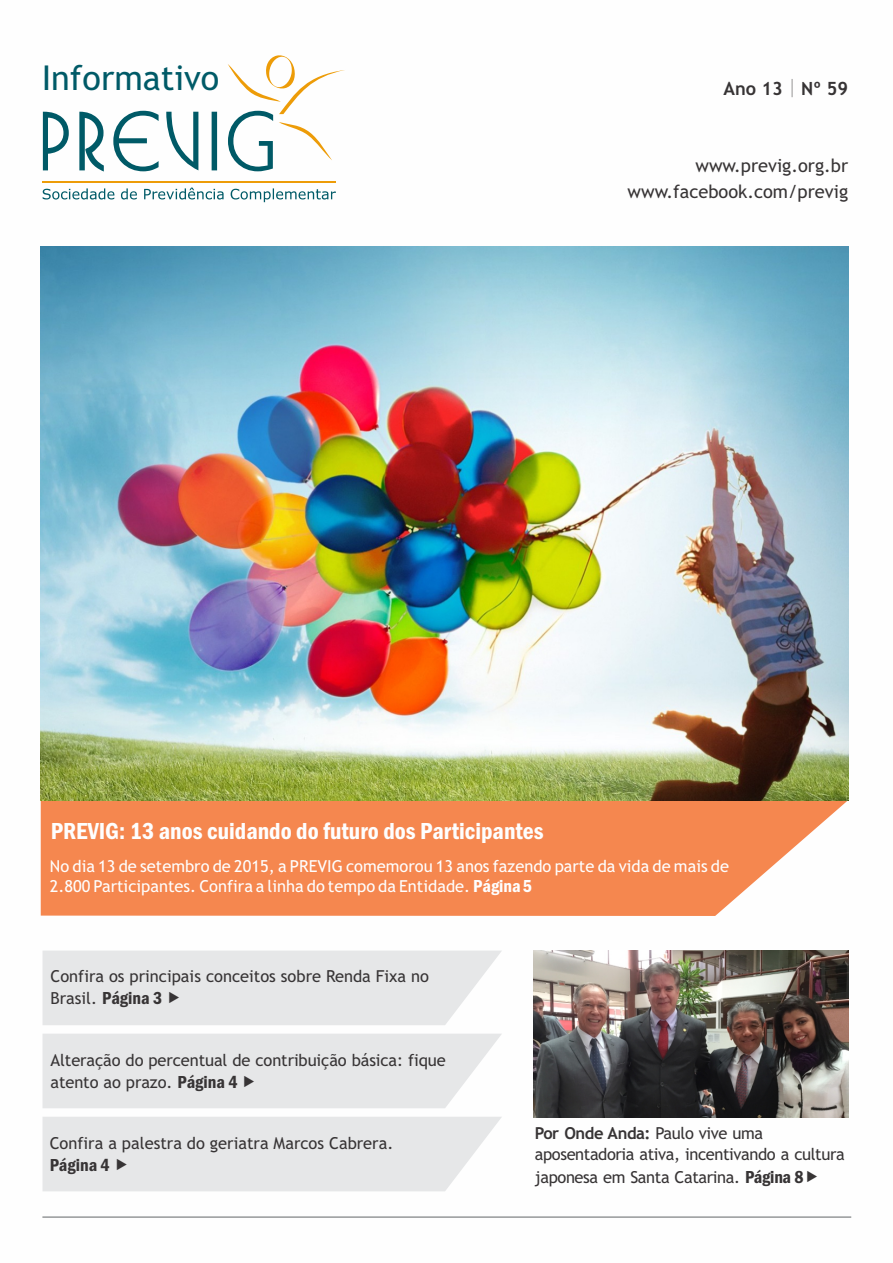
<style>
.page{position:relative;width:893px;height:1263px;background:#fff}
.page>*{position:absolute;margin:0;border:0;box-sizing:border-box;transform-origin:0 0}
.t1{font:34.2px "Trebuchet MS";color:#005a67}
.t2{font:600 condensed 24px "Franklin Gothic";color:#fefefe}
.t3{font:18.3px/25.5px "Trebuchet MS";color:#373435;text-align:right}
.t4{font:700 18.3px "Trebuchet MS";color:#373435}
.t5{font:600 condensed 18px "Franklin Gothic";color:#373435}
.t6{font:16.5px/22.4px "Trebuchet MS";letter-spacing:-.005em;color:#373435}
.t7{font:16.5px/20.1px "Trebuchet MS";color:#fefefe}
.t8{font:16.5px/21.8px "Trebuchet MS";letter-spacing:-.025em;color:#373435}
.s1{font-family:"Adobe Fangsong Std";font-weight:400}
.s2{font-family:"Franklin Gothic";font-weight:600;font-stretch:condensed;font-size:18px}
.s3{font-weight:700}
</style>
<div class="page">
<svg style="left:41px;top:800px;width:807px;height:116px;fill:#f5874f"></svg>
<svg style="left:43px;top:188px;width:293px;height:14px"></svg>
<hr style="left:42px;top:181px;width:294px;height:2px;background:#ed9c08">
<svg style="left:43px;top:55px;width:302px;height:117px"></svg>
<hr style="left:42px;top:1216px;width:809px;height:2px;background:#96989a">
<img style="left:533px;top:950px;width:315px;height:168px">
<img style="left:41px;top:246px;width:807px;height:554px">
<svg style="left:43px;top:950px;width:459px;height:75px"></svg>
<div style="left:43px;top:1034px;width:459px;height:74px;background:#e6e7e8"></div>
<div style="left:43px;top:1117px;width:459px;height:74px;background:#e6e7e8"></div>
<p class="t1" style="left:42px;top:65px;width:179px">Informativo</p>
<p class="t4" style="left:723px;top:82px;width:126px">Ano 13<span class="s1">│</span>Nº 59</p>
<p class="t3" style="left:628px;top:155px;width:222px">www.previg.org.br www.facebook.com/previg</p>
<p class="t2" style="left:51px;top:822px;width:494px">PREVIG: 13 anos cuidando do futuro dos Participantes</p>
<p class="t7" style="left:50px;top:857px;width:681px">No dia 13 de setembro de 2015, a PREVIG comemorou 13 anos fazendo parte da vida de mais de<br>2.800 Participantes. Confira a linha do tempo da Entidade. <span class="s2">Página 5</span></p>
<p class="t6" style="left:50px;top:966px;width:380px">Confira os principais conceitos sobre Renda Fixa no<br>Brasil. <span class="s2">Página 3</span></p>
<p class="t6" style="left:50px;top:1050px;width:397px">Alteração do percentual de contribuição básica: fique atento ao prazo. <span class="s2">Página 4</span></p>
<p class="t6" style="left:50px;top:1133px;width:345px">Confira a palestra do geriatra Marcos Cabrera.</p>
<p class="t5" style="left:50px;top:1158px;width:62px">Página 4</p>
<p class="t8" style="left:535px;top:1124px;width:311px"><span class="s3">Por Onde Anda:</span> Paulo vive uma aposentadoria ativa, incentivando a cultura japonesa em Santa Catarina. <span class="s2">Página 8</span></p>
</div>
